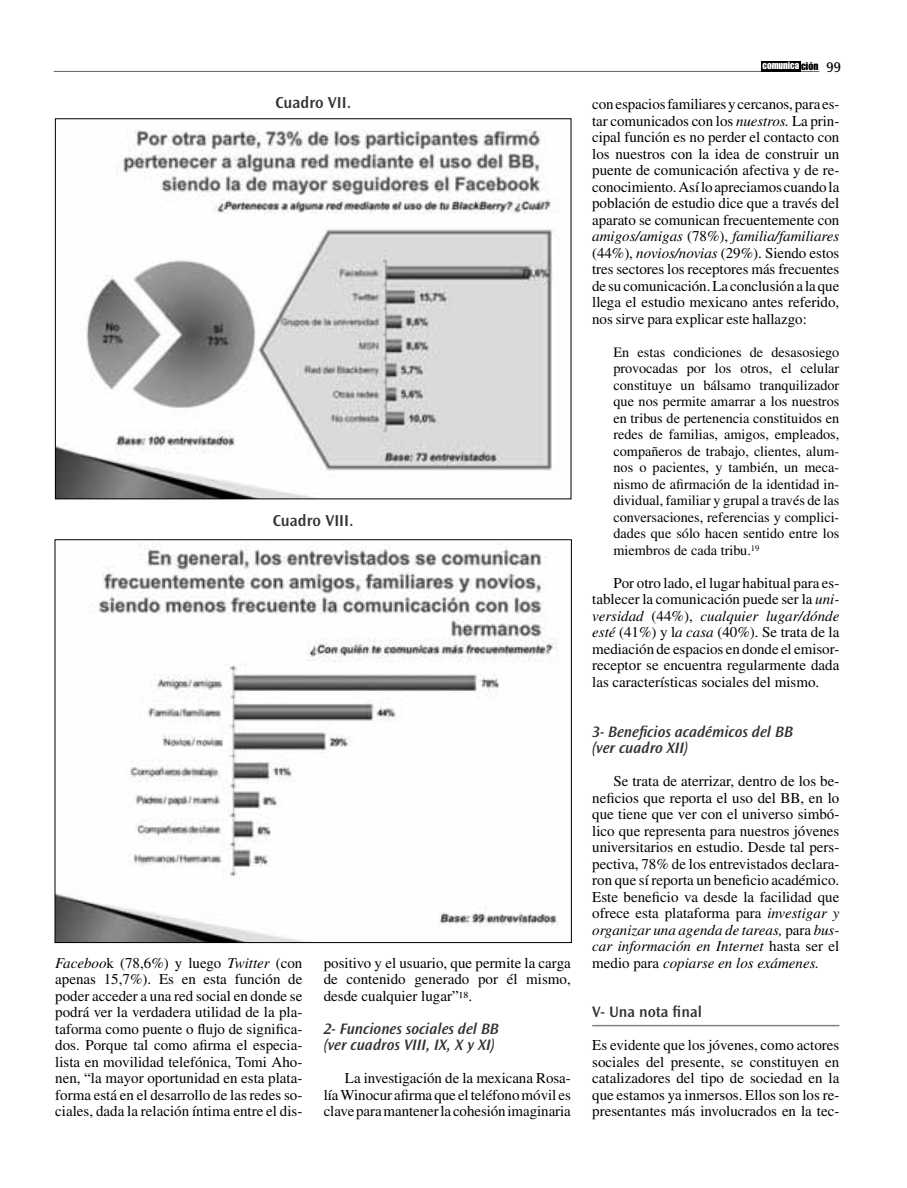
<style>
.page{position:relative;width:907px;height:1188px;background:#fff}
.page>*{position:absolute;margin:0;border:0;box-sizing:border-box;transform-origin:0 0}
.t1{font:600 16.5px "Ocean Sans Std";color:#333}
.t2{font:italic 600 15.75px/16.5px "Ocean Sans Std";color:#333}
.t3{font:600 15.75px "Ocean Sans Std";color:#333}
.t4{font:15px/16.5px "Times";color:#000;text-align:justify}
.t5{font:14.7px "Ocean Sans Std";color:#000}
.t6{font:14.25px/16.5px "Times";color:#000;text-align:justify}
.t7{font:10.05px "Impact";color:#fff}
.s1{font-style:italic}
.s2{font-family:"Times Phonetic Alternate"}
.s3{font-size:10.8px;color:#000}
</style>
<div class="page">
<hr style="left:54px;top:71px;width:765px;height:1px;background:#666">
<div style="left:761px;top:61px;width:39px;height:10px;background:#000"></div>
<hr style="left:592px;top:1024px;width:247px;height:2px;background:#808080">
<img style="left:57px;top:130px;width:502px;height:367px">
<img style="left:57px;top:542px;width:501px;height:398px">
<p class="t1" style="left:275px;top:95px;width:77px">Cuadro VII.</p>
<p class="t1" style="left:273px;top:513px;width:82px">Cuadro VIII.</p>
<p class="t4" style="left:55px;top:955px;width:249px"><span class="s1">Faceboo</span>k (78,6%) y luego <span class="s1">Twitter</span> (con apenas 15,7%). Es en esta función de poder acceder a una red social en donde se podrá ver la verdadera utilidad de la pla&shy;taforma como puente o flujo de significa&shy;dos. Porque tal como afirma el especia&shy;lista en movilidad telefónica, Tomi Aho&shy;nen, “la mayor oportunidad en esta plata&shy;forma está en el desarrollo de las redes so&shy;ciales, dada la relación íntima entre el dis-</p>
<p class="t4" style="left:323px;top:955px;width:249px">positivo y el usuario, que permite la carga de contenido generado por él mismo, desde cualquier lugar”<span class="s2">¹⁸</span>.</p>
<p class="t2" style="left:323px;top:1020px;width:177px">2- Funciones sociales del BB (ver cuadros VIII, IX, X y XI)</p>
<p class="t4" style="left:323px;top:1071px;width:249px;text-indent:21px">La investigación de la mexicana Rosa&shy;lía Winocur afirma que el teléfono móvil es clave para mantener la cohesión imaginaria</p>
<p class="t7" style="left:762px;top:62px;width:57px">comunica <span class="s3">ción</span></p>
<p class="t5" style="left:826px;top:60px;width:16px">99</p>
<p class="t4" style="left:592px;top:97px;width:249px">con espacios familiares y cercanos, para es&shy;tar comunicados con los <span class="s1">nuestros.</span> La prin&shy;cipal función es no perder el contacto con los nuestros con la idea de construir un puente de comunicación afectiva y de re&shy;conocimiento. Así lo apreciamos cuando la población de estudio dice que a través del aparato se comunican frecuentemente con <span class="s1">amigos/amigas</span> (78%), <span class="s1">familia/familiares </span>(44%), <span class="s1">novios/novias</span> (29%). Siendo estos tres sectores los receptores más frecuentes de su comunicación. La conclusión a la que llega el estudio mexicano antes referido, nos sirve para explicar este hallazgo:</p>
<p class="t6" style="left:613px;top:345px;width:227px">En estas condiciones de desasosiego provocadas por los otros, el celular constituye un bálsamo tranquilizador que nos permite amarrar a los nuestros en tribus de pertenencia constituidos en redes de familias, amigos, empleados, compañeros de trabajo, clientes, alum&shy;nos o pacientes, y también, un meca&shy;nismo de afirmación de la identidad in&shy;dividual, familiar y grupal a través de las conversaciones, referencias y complici&shy;dades que sólo hacen sentido entre los miembros de cada tribu.<sup>19</sup></p>
<p class="t4" style="left:592px;top:576px;width:249px;text-indent:21px">Por otro lado, el lugar habitual para es&shy;tablecer la comunicación puede ser la <span class="s1">uni&shy;versidad</span> (44%), <span class="s1">cualquier lugar/dónde esté</span> (41%) y l<span class="s1">a casa</span> (40%). Se trata de la mediación de espacios en donde el emisor&shy;receptor se encuentra regularmente dada las características sociales del mismo.</p>
<p class="t2" style="left:592px;top:723px;width:202px">3- Beneficios académicos del BB (ver cuadro XII)</p>
<p class="t4" style="left:592px;top:774px;width:249px;text-indent:21px">Se trata de aterrizar, dentro de los be&shy;neficios que reporta el uso del BB, en lo que tiene que ver con el universo simbó&shy;lico que representa para nuestros jóvenes universitarios en estudio. Desde tal pers&shy;pectiva, 78% de los entrevistados declara&shy;ron que sí reporta un beneficio académico.<br>Este beneficio va desde la facilidad que ofrece esta plataforma para <span class="s1">investigar y organizar una agenda de tareas,</span> para <span class="s1">bus&shy;car información en Internet</span> hasta ser el medio para <span class="s1">copiarse en los exámenes.</span></p>
<p class="t3" style="left:592px;top:1004px;width:111px">V- Una nota final</p>
<p class="t4" style="left:592px;top:1038px;width:249px">Es evidente que los jóvenes, como actores sociales del presente, se constituyen en catalizadores del tipo de sociedad en la que estamos ya inmersos. Ellos son los re&shy;presentantes más involucrados en la tec-</p>
</div>
